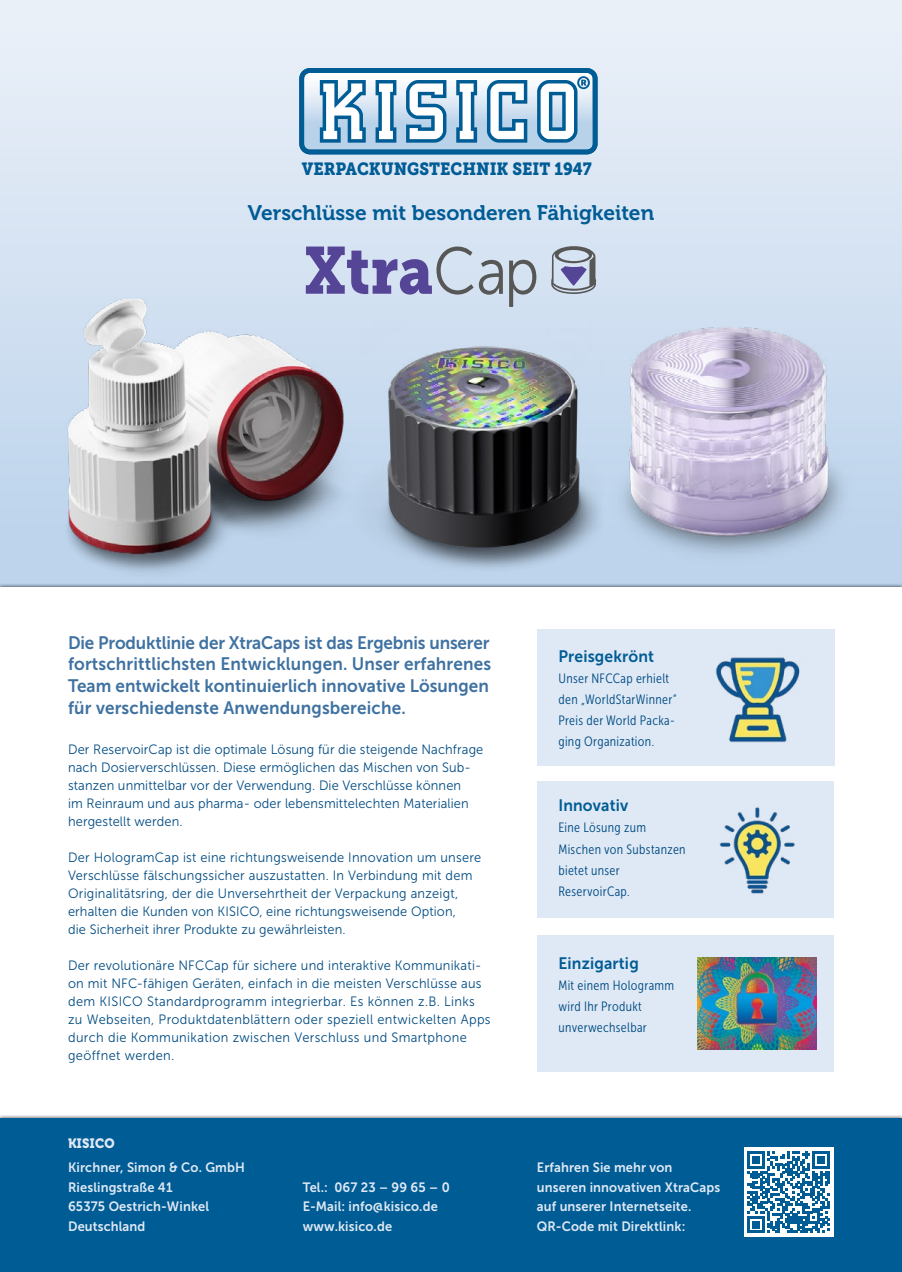
<style>
.page{position:relative;width:902px;height:1272px;background:#fff}
.page>*{position:absolute;margin:0;border:0;box-sizing:border-box;transform-origin:0 0}
.t1{font:21px "Museo 700";color:#005c95}
.t2{font:18px/21.6px "Museo Sans 700";color:#3f72a1;scale:.95 1}
.t3{font:17.55px "Museo Slab 900";color:#005c95;scale:.9 1}
.t4{font:16.5px "Museo Sans 700";letter-spacing:.01em;color:#005c95;scale:.95 1}
.t5{font:13.5px/18px "Museo Sans 300";letter-spacing:.02em;color:#004b82;scale:.95 1}
.t6{font:13.5px/19.5px "Museo Sans 700";letter-spacing:.01em;color:#dfe9f5;scale:.95 1}
.t7{font:13.5px/21px "Museo Sans Cond 300";letter-spacing:.025em;color:#004b82}
.t8{font:13.5px "Museo 900";letter-spacing:.025em;color:#dfe9f5;scale:.95 1}
</style>
<div class="page">
<div style="left:0;top:0;width:901px;height:589px;background:#dee8f5"></div>
<div style="left:0;top:587px;width:901px;height:684px;background:#fff"></div>
<svg style="left:299px;top:68px;width:298px;height:86px;background:#94bad4"></svg>
<img style="left:6px;top:299px;width:890px;height:288px">
<svg style="left:306px;top:246px;width:167px;height:48px"></svg>
<svg style="left:479px;top:260px;width:24px;height:35px"></svg>
<svg style="left:509px;top:260px;width:27px;height:47px"></svg>
<svg style="left:551px;top:246px;width:45px;height:48px"></svg>
<div style="left:0;top:1114px;width:901px;height:157px;background:#000;opacity:.75"></div>
<div style="left:0;top:1118px;width:901px;height:153px;background:#005c95"></div>
<div style="left:744px;top:1147px;width:89px;height:89px;background:#fff"></div>
<div style="left:537px;top:629px;width:297px;height:136px;background:#dfe9f5"></div>
<div style="left:537px;top:782px;width:296px;height:136px;background:#dfe9f5"></div>
<div style="left:537px;top:935px;width:296px;height:136px;background:#dfe9f5"></div>
<img style="left:698px;top:957px;width:118px;height:92px">
<img style="left:719px;top:807px;width:76px;height:87px">
<img style="left:715px;top:657px;width:85px;height:86px">
<svg style="left:747px;top:1151px;width:82px;height:82px"></svg>
<p class="t3" style="left:302px;top:158px;width:323px">VERPACKUNGSTECHNIK SEIT 1947</p>
<h1 class="t1" style="left:248px;top:201px;width:408px">Verschlüsse mit besonderen Fähigkeiten</h1>
<h2 class="t2" style="left:68px;top:631px;width:447px">Die Produktlinie der XtraCaps ist das Ergebnis unserer fortschrittlichsten Entwicklungen. Unser erfahrenes Team entwickelt kontinuierlich innovative Lösungen für verschiedenste Anwendungsbereiche.</h2>
<p class="t5" style="left:68px;top:740px;width:438px">Der ReservoirCap ist die optimale Lösung für die steigende Nachfrage nach Dosierverschlüssen. Diese ermöglichen das Mischen von Sub&shy;stanzen unmittelbar vor der Verwendung. Die Verschlüsse können<br>im Reinraum und aus pharma- oder lebensmittelechten Materialien hergestellt werden.</p>
<p class="t5" style="left:68px;top:848px;width:436px">Der HologramCap ist eine richtungsweisende Innovation um unsere Verschlüsse fälschungssicher auszustatten. In Verbindung mit dem Originalitätsring, der die Unversehrtheit der Verpackung anzeigt, erhalten die Kunden von KISICO, eine richtungsweisende Option,<br>die Sicherheit ihrer Produkte zu gewährleisten.</p>
<p class="t5" style="left:68px;top:956px;width:446px">Der revolutionäre NFCCap für sichere und interaktive Kommunikati&shy;on mit NFC-fähigen Geräten, einfach in die meisten Verschlüsse aus dem KISICO Standardprogramm integrierbar. Es können z.B. Links zu Webseiten, Produktdatenblättern oder speziell entwickelten Apps durch die Kommunikation zwischen Verschluss und Smartphone geöffnet werden.</p>
<p class="t8" style="left:68px;top:1135px;width:51px">KISICO</p>
<p class="t6" style="left:68px;top:1157px;width:188px">Kirchner, Simon &amp; Co. GmbH<br>Rieslingstraße 41<br>65375 Oestrich-Winkel<br>Deutschland</p>
<p class="t6" style="left:303px;top:1177px;width:156px">Tel.: 067 23 – 99 65 – 0<br>E-Mail: info@kisico.de www.kisico.de</p>
<p class="t4" style="left:558px;top:647px;width:102px">Preisgekrönt</p>
<p class="t7" style="left:558px;top:668px;width:120px">Unser NFCCap erhielt den „WorldStarWinner“<br>Preis der World Packa&shy;ging Organization.</p>
<p class="t4" style="left:558px;top:796px;width:75px">Innovativ</p>
<p class="t7" style="left:558px;top:817px;width:129px">Eine Lösung zum<br>Mischen von Substanzen bietet unser<br>ReservoirCap.</p>
<p class="t4" style="left:558px;top:954px;width:86px">Einzigartig</p>
<p class="t7" style="left:558px;top:975px;width:117px">Mit einem Hologramm wird Ihr Produkt unverwechselbar</p>
<p class="t6" style="left:537px;top:1157px;width:194px">Erfahren Sie mehr von unseren innovativen XtraCaps auf unserer Internetseite.<br>QR-Code mit Direktlink:</p>
</div>
